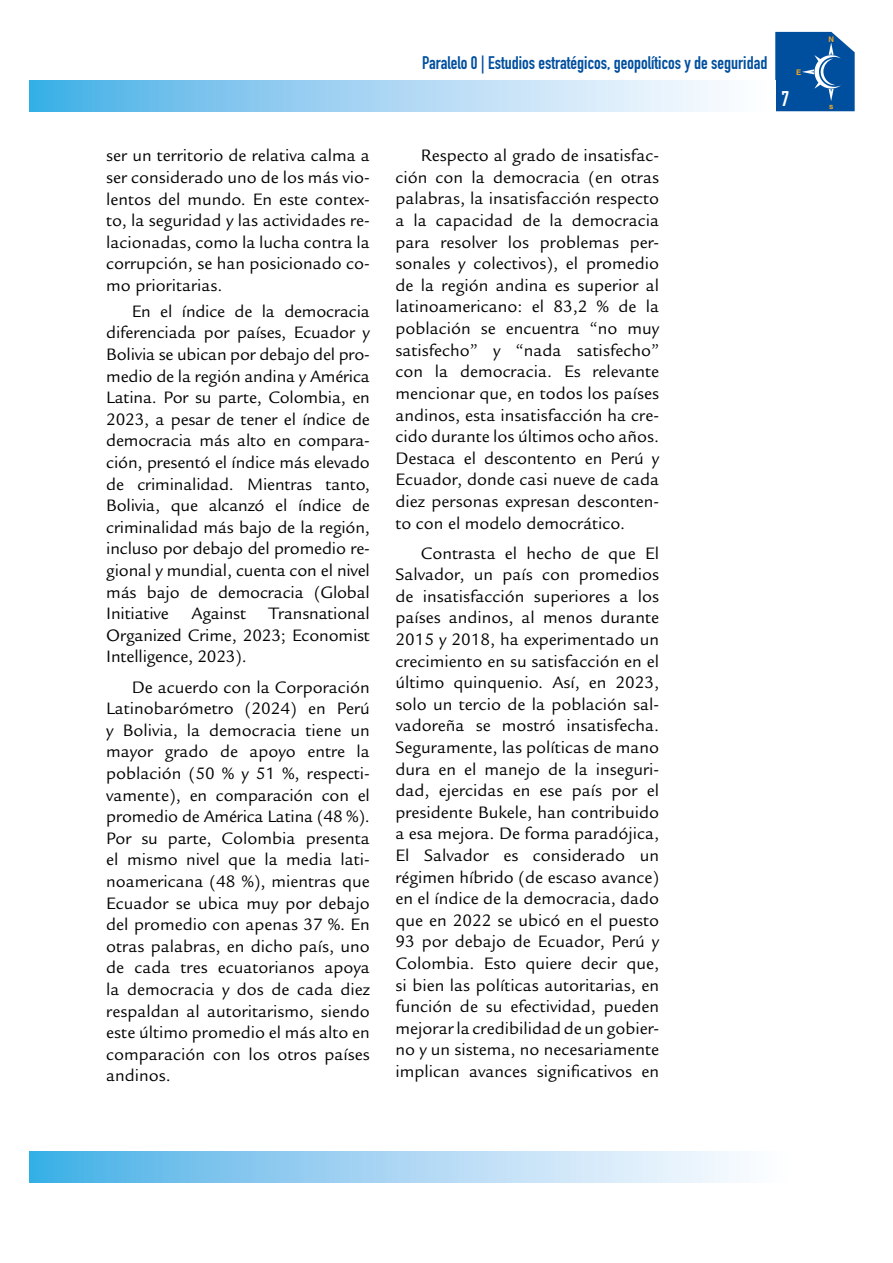
<style>
.page{position:relative;width:893px;height:1263px;background:#fff}
.page>*{position:absolute;margin:0;border:0;box-sizing:border-box;transform-origin:0 0}
.t1{font:21px "DIN Engschrift Std";color:#fff}
.t2{font:18px/21.6px "Legacy Sans Std";color:#000;text-align:justify}
.t3{font:18px "DIN Engschrift Std";color:#004f9f}
.t4{font:700 7.65px "Helvetica";color:#f7a823}
</style>
<div class="page">
<svg style="left:30px;top:81px;width:687px;height:30px;background:#a2d4f2"></svg>
<svg style="left:30px;top:1152px;width:708px;height:30px;background:#a2d4f2"></svg>
<svg style="left:775px;top:32px;width:80px;height:79px;background:#1b61a9"></svg>
<p class="t2" style="left:106px;top:145px;width:265px">ser un territorio de relativa calma a ser considerado uno de los más vio&shy;lentos del mundo. En este contex&shy;to, la seguridad y las actividades re&shy;lacionadas, como la lucha contra la corrupción, se han posicionado co&shy;mo prioritarias.</p>
<p class="t2" style="left:106px;top:300px;width:265px;text-indent:26px">En el índice de la democracia diferenciada por países, Ecuador y Bolivia se ubican por debajo del pro&shy;medio de la región andina y América Latina. Por su parte, Colombia, en 2023, a pesar de tener el índice de democracia más alto en compara&shy;ción, presentó el índice más elevado de criminalidad. Mientras tanto, Bolivia, que alcanzó el índice de criminalidad más bajo de la región, incluso por debajo del promedio re&shy;gional y mundial, cuenta con el nivel más bajo de democracia (Global Initiative</p>
<p class="t2" style="left:106px;top:603px;width:265px;text-indent:163px">Transnational Organized Crime, 2023; Economist Intelligence, 2023).</p>
<p class="t2" style="left:106px;top:676px;width:265px;text-indent:26px">De acuerdo con la Corporación Latinobarómetro (2024) en Perú y Bolivia, la democracia tiene un mayor grado de apoyo entre la población (50 % y 51 %, respecti&shy;vamente), en comparación con el promedio de América Latina (48 %).<br>Por su parte, Colombia presenta el mismo nivel que la media lati&shy;noamericana (48 %), mientras que Ecuador se ubica muy por debajo del promedio con apenas 37 %. En otras palabras, en dicho país, uno de cada tres ecuatorianos apoya la democracia y dos de cada diez respaldan al autoritarismo, siendo este último promedio el más alto en comparación con los otros países andinos.</p>
<p class="t2" style="left:192px;top:603px;width:56px">Against</p>
<p class="t3" style="left:422px;top:52px;width:347px">Paralelo 0 | Estudios estratégicos, geopolíticos y de seguridad</p>
<p class="t1" style="left:782px;top:87px;width:9px">7</p>
<p class="t4" style="left:796px;top:67px;width:7px">E</p>
<p class="t2" style="left:395px;top:145px;width:265px;text-indent:26px">Respecto al grado de insatisfac&shy;ción con la democracia (en otras palabras, la insatisfacción respecto a la capacidad de la democracia para resolver los problemas per&shy;sonales y colectivos), el promedio de la región andina es superior al latinoamericano: el 83,2 % de la población se encuentra “no muy satisfecho” y “nada satisfecho” con la democracia. Es relevante mencionar que, en todos los países andinos, esta insatisfacción ha cre&shy;cido durante los últimos ocho años.<br>Destaca el descontento en Perú y Ecuador, donde casi nueve de cada diez personas expresan desconten&shy;to con el modelo democrático.</p>
<p class="t2" style="left:395px;top:542px;width:265px;text-indent:26px">Contrasta el hecho de que El Salvador, un país con promedios de insatisfacción superiores a los países andinos, al menos durante 2015 y 2018, ha experimentado un crecimiento en su satisfacción en el último quinquenio. Así, en 2023, solo un tercio de la población sal&shy;vadoreña se mostró insatisfecha.<br>Seguramente, las políticas de mano dura en el manejo de la inseguri&shy;dad, ejercidas en ese país por el presidente Bukele, han contribuido a esa mejora. De forma paradójica, El Salvador es considerado un régimen híbrido (de escaso avance) en el índice de la democracia, dado que en 2022 se ubicó en el puesto 93 por debajo de Ecuador, Perú y Colombia. Esto quiere decir que, si bien las políticas autoritarias, en función de su efectividad, pueden mejorar la credibilidad de un gobier&shy;no y un sistema, no necesariamente implican avances significativos en</p>
<p class="t4" style="left:828px;top:34px;width:7px">N</p>
<p class="t4" style="left:829px;top:101px;width:6px">s</p>
</div>
